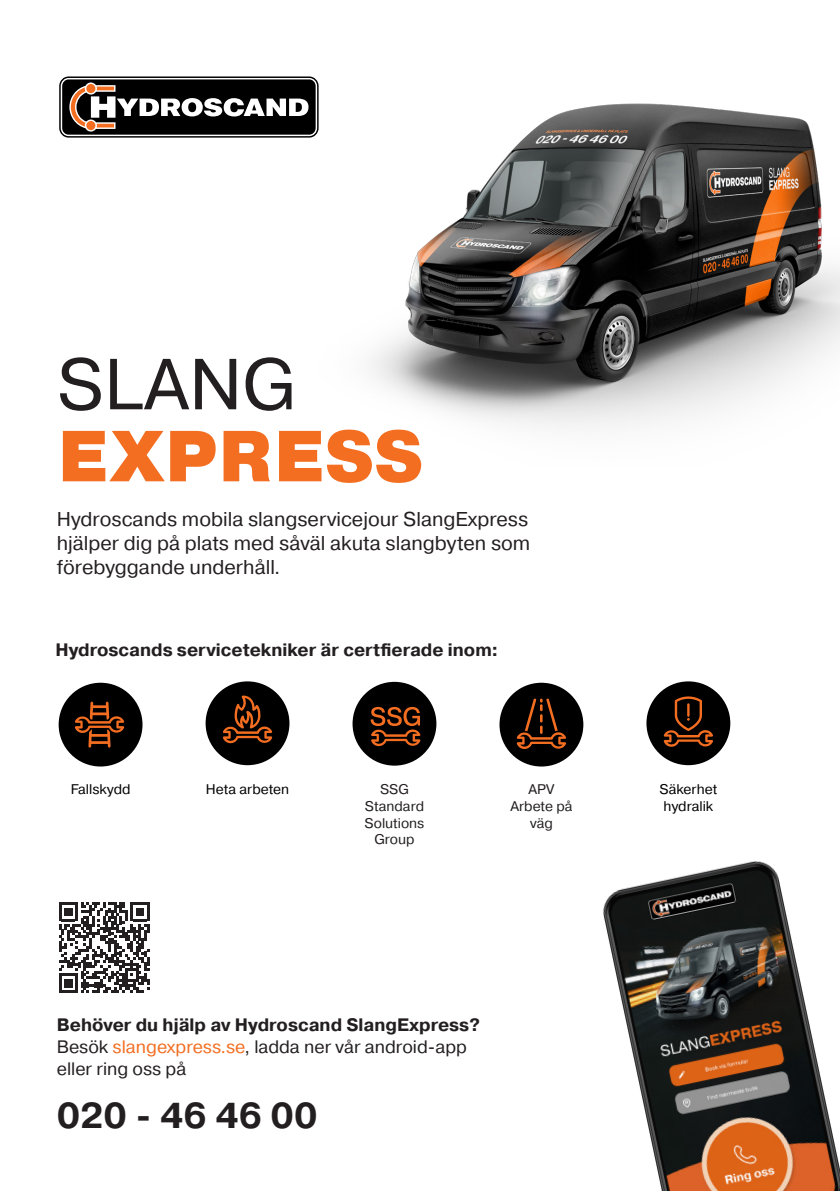
<style>
.page{position:relative;width:840px;height:1191px;background:#fff}
.page>*{position:absolute;margin:0;border:0;box-sizing:border-box;transform-origin:0 0}
.t1{font:900 72px "Pragmatica";color:#f36e21}
.t2{font:72px "Pragmatica";color:#231f20}
.t3{font:700 36px "Pragmatica";color:#231f20}
.t4{font:20px/24px "Pragmatica";color:#231f20;text-align:justify}
.t5{font:18px/22px "Pragmatica";color:#231f20}
.t6{font:700 18px "Pragmatica";color:#231f20}
.t7{font:14px/16.8px "Pragmatica";color:#231f20;text-align:center}
.t8{font:14px/16.8px "Pragmatica";color:#000001}
.s1{font-weight:700}
.s2{color:#f36e21}
</style>
<div class="page">
<img style="left:603px;top:861px;width:236px;height:330px">
<div style="left:59px;top:682px;width:83px;height:84px;background:#000001;border-radius:50%"></div>
<svg style="left:74px;top:701px;width:50px;height:46px"></svg>
<div style="left:205px;top:681px;width:84px;height:84px;background:#000001;border-radius:50%"></div>
<svg style="left:222px;top:695px;width:50px;height:49px"></svg>
<div style="left:646px;top:681px;width:84px;height:84px;background:#000001;border-radius:50%"></div>
<svg style="left:663px;top:696px;width:50px;height:51px"></svg>
<div style="left:352px;top:682px;width:84px;height:83px;background:#000001;border-radius:50%"></div>
<svg style="left:370px;top:707px;width:50px;height:40px"></svg>
<div style="left:499px;top:682px;width:84px;height:84px;background:#000001;border-radius:50%"></div>
<svg style="left:516px;top:698px;width:50px;height:51px"></svg>
<svg style="left:59px;top:76px;width:259px;height:62px"></svg>
<svg style="left:61px;top:78px;width:255px;height:58px"></svg>
<div style="left:86px;top:84px;width:9px;height:9px;background:#f36e21;border-radius:50%"></div>
<div style="left:86px;top:121px;width:9px;height:9px;background:#f36e21;border-radius:50%"></div>
<svg style="left:59px;top:902px;width:90px;height:90px"></svg>
<img style="left:316px;top:79px;width:523px;height:349px">
<p class="t2" style="left:57px;top:331px;width:240px">SLANG</p>
<p class="t1" style="left:57px;top:410px;width:368px">EXPRESS</p>
<p class="t4" style="left:57px;top:506px;width:475px">Hydroscands mobila slangservicejour SlangExpress hjälper dig på plats med såväl akuta slangbyten som förebyggande underhåll.</p>
<p class="t6" style="left:55px;top:639px;width:444px">Hydroscands servicetekniker är certfierade inom:</p>
<p class="t8" style="left:71px;top:780px;width:61px">Fallskydd</p>
<p class="t8" style="left:206px;top:780px;width:85px">Heta arbeten</p>
<p class="t8" style="left:659px;top:780px;width:59px">Säkerhet hydralik</p>
<p class="t7" style="left:380px;top:780px;width:30px">SSG</p>
<p class="t7" style="left:364px;top:797px;width:61px">Standard<br>Solutions<br>Group</p>
<p class="t7" style="left:528px;top:780px;width:27px">APV</p>
<p class="t7" style="left:510px;top:797px;width:64px">Arbete på</p>
<p class="t7" style="left:530px;top:813px;width:24px">väg</p>
<p class="t5" style="left:57px;top:1013px;width:424px"><span class="s1">Behöver du hjälp av Hydroscand SlangExpress?<br></span>Besök <span class="s2">slangexpress.se</span>, ladda ner vår android-app eller ring oss på</p>
<p class="t3" style="left:57px;top:1093px;width:262px">020 - 46 46 00</p>
</div>
